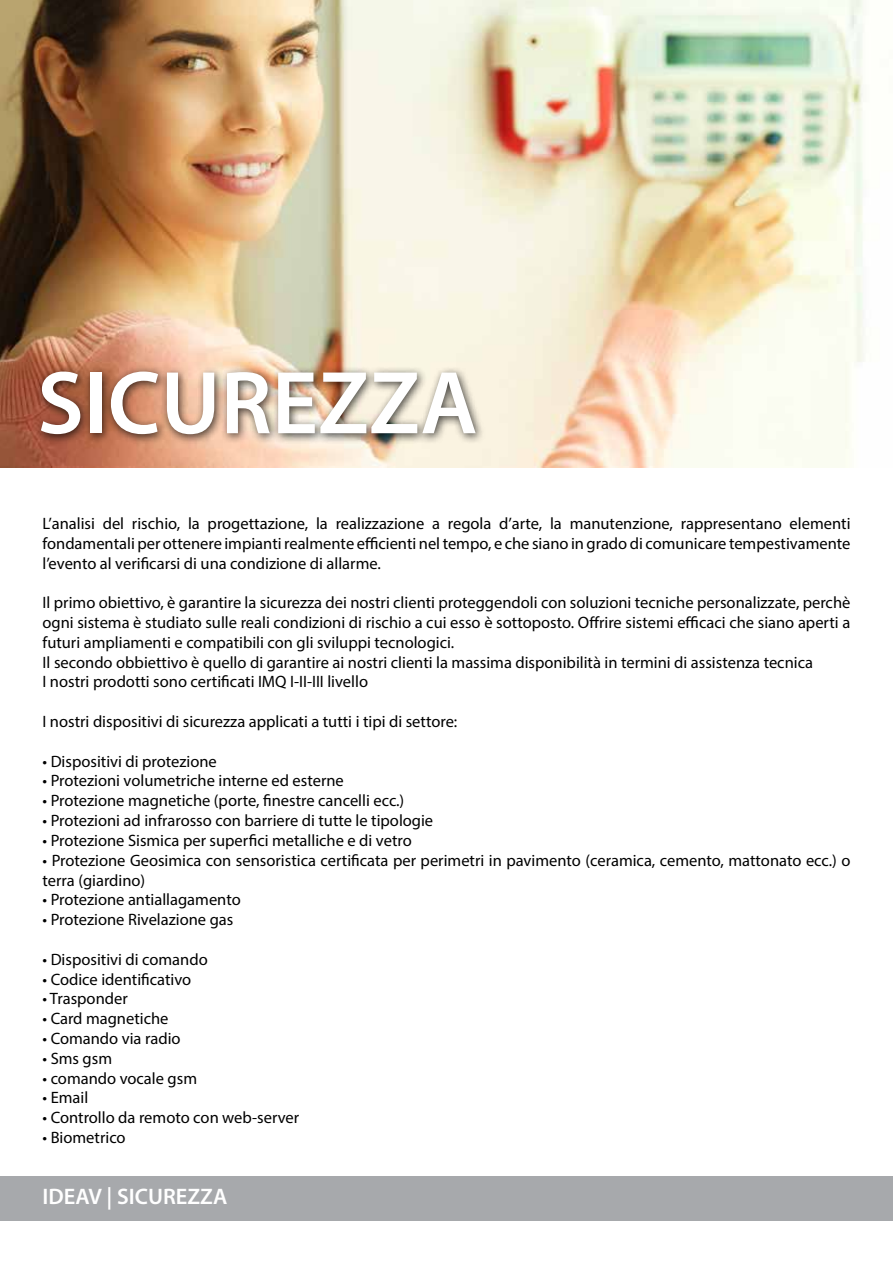
<style>
.page{position:relative;width:893px;height:1263px;background:#fff}
.page>*{position:absolute;margin:0;border:0;box-sizing:border-box;transform-origin:0 0}
.t1{font:600 90px "Myriad Pro";color:#fff}
.t2{font:600 22.5px "Myriad Pro";color:#fff}
.t3{font:16.5px/19.8px "Myriad Pro";color:#000}
</style>
<div class="page">
<img style="left:0;top:0;width:864px;height:467px">
<div style="left:35px;top:365px;width:451px;height:81px;background:#000;opacity:.75"></div>
<div style="left:0;top:1176px;width:893px;height:44px;background:#a7a9ac"></div>
<h1 class="t1" style="left:37px;top:346px;width:442px">SICUREZZA</h1>
<p class="t3" style="left:43px;top:513px;width:809px;text-align:justify">L’analisi del rischio, la progettazione, la realizzazione a regola d’arte, la manutenzione, rappresentano elementi fondamentali per ottenere impianti realmente efficienti nel tempo, e che siano in grado di comunicare tempestivamente l’evento al verificarsi di una condizione di allarme.</p>
<p class="t3" style="left:43px;top:592px;width:809px">Il primo obiettivo, è garantire la sicurezza dei nostri clienti proteggendoli con soluzioni tecniche personalizzate, perchè ogni sistema è studiato sulle reali condizioni di rischio a cui esso è sottoposto. Offrire sistemi efficaci che siano aperti a futuri ampliamenti e compatibili con gli sviluppi tecnologici.<br>Il secondo obbiettivo è quello di garantire ai nostri clienti la massima disponibilità in termini di assistenza tecnica<br>I nostri prodotti sono certificati IMQ I-II-III livello</p>
<p class="t3" style="left:43px;top:711px;width:416px">I nostri dispositivi di sicurezza applicati a tutti i tipi di settore:</p>
<p class="t3" style="left:43px;top:751px;width:176px">• Dispositivi di protezione</p>
<p class="t3" style="left:43px;top:771px;width:303px">• Protezioni volumetriche interne ed esterne</p>
<p class="t3" style="left:43px;top:790px;width:363px">• Protezione magnetiche (porte, finestre cancelli ecc.)</p>
<p class="t3" style="left:43px;top:810px;width:392px">• Protezioni ad infrarosso con barriere di tutte le tipologie</p>
<p class="t3" style="left:43px;top:830px;width:371px">• Protezione Sismica per superfici metalliche e di vetro</p>
<p class="t3" style="left:43px;top:850px;width:809px">• Protezione Geosimica con sensoristica certificata per perimetri in pavimento (ceramica, cemento, mattonato ecc.) o terra (giardino)</p>
<p class="t3" style="left:43px;top:889px;width:200px">• Protezione antiallagamento</p>
<p class="t3" style="left:43px;top:909px;width:192px">• Protezione Rivelazione gas</p>
<p class="t3" style="left:43px;top:949px;width:167px">• Dispositivi di comando</p>
<p class="t3" style="left:43px;top:969px;width:150px">• Codice identificativo</p>
<p class="t3" style="left:43px;top:988px;width:87px">• Trasponder</p>
<p class="t3" style="left:43px;top:1008px;width:127px">• Card magnetiche</p>
<p class="t3" style="left:43px;top:1028px;width:140px">• Comando via radio</p>
<p class="t3" style="left:43px;top:1048px;width:71px">• Sms gsm</p>
<p class="t3" style="left:43px;top:1068px;width:156px">• comando vocale gsm</p>
<p class="t3" style="left:43px;top:1087px;width:47px">• Email</p>
<p class="t3" style="left:43px;top:1107px;width:258px">• Controllo da remoto con web-server</p>
<p class="t3" style="left:43px;top:1127px;width:85px">• Biometrico</p>
<h2 class="t2" style="left:43px;top:1182px;width:186px">IDEAV | SICUREZZA</h2>
</div>
